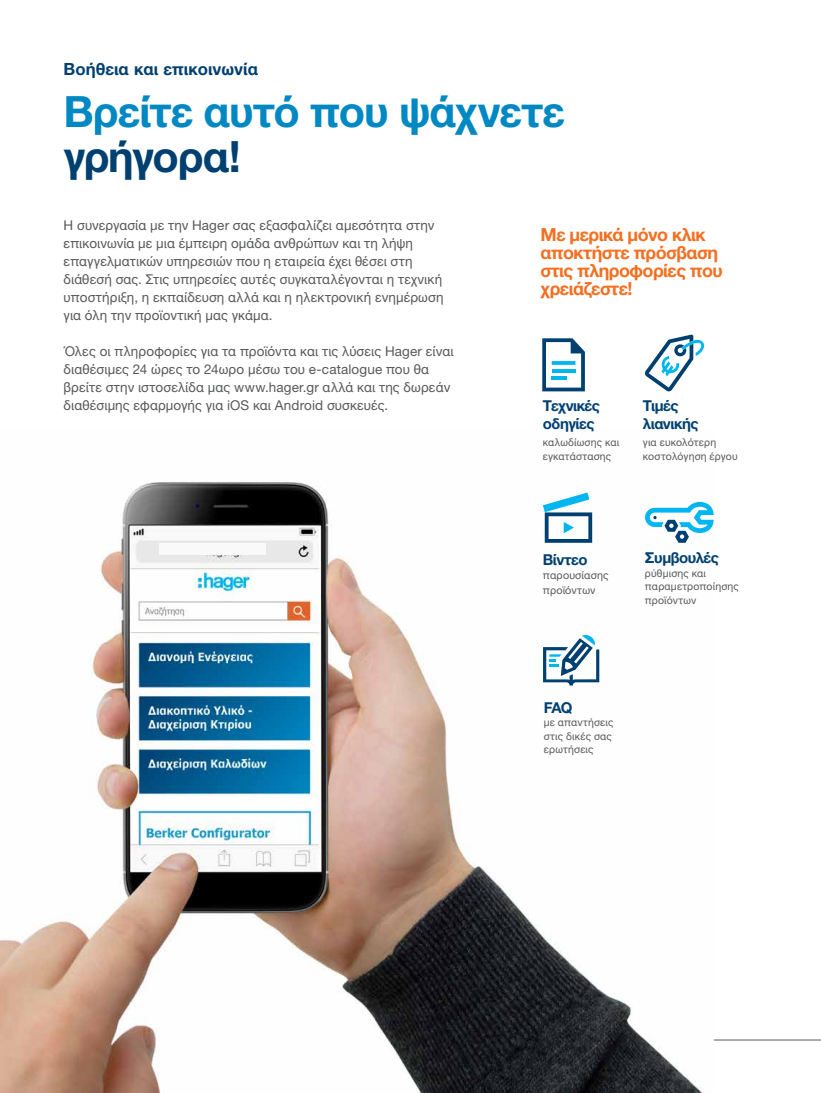
<style>
.page{position:relative;width:821px;height:1093px;background:#fff}
.page>*{position:absolute;margin:0;border:0;box-sizing:border-box;transform-origin:0 0}
.t1{font:700 43.2px "Helvetica Neue LTW1 G";letter-spacing:-.025em;color:#0088c3}
.t2{font:700 43.2px "Helvetica Neue LTW1 G";letter-spacing:-.03em;color:#004071}
.t3{font:700 18px/18px "Helvetica Neue LTW1 G";letter-spacing:-.03em;color:#f36f21}
.t4{font:700 16.8px "Helvetica Neue LTW1 G";color:#004071}
.t5{font:700 15px/18px "Helvetica Neue LTW1 G";letter-spacing:-.03em;color:#004071}
.t6{font:13.5px/18px "Helvetica Neue LTW1 G";letter-spacing:.01em;color:#58595b}
.t7{font:10.8px/14.4px "Helvetica Neue LTW1 G";letter-spacing:.015em;color:#58595b}
.t8{font:10.5px/13.5px "Helvetica Neue LTW1 G";letter-spacing:.015em;color:#58595b}
</style>
<div class="page">
<hr style="left:0;top:1040px;width:821px;height:1px;background:#58595b">
<img style="left:0;top:482px;width:714px;height:611px">
<div style="left:159px;top:543px;width:106px;height:12px;background:#f9f9f9"></div>
<svg style="left:542px;top:338px;width:43px;height:53px"></svg>
<hr style="left:551px;top:376px;width:16px;height:4px;background:#00b6f1">
<svg style="left:543px;top:492px;width:49px;height:51px"></svg>
<svg style="left:543px;top:635px;width:56px;height:50px"></svg>
<svg style="left:645px;top:335px;width:59px;height:56px"></svg>
<svg style="left:645px;top:502px;width:69px;height:41px"></svg>
<p class="t4" style="left:64px;top:59px;width:196px">Βοήθεια και επικοινωνία</p>
<h1 class="t1" style="left:64px;top:84px;width:502px">Βρείτε αυτό που ψάχνετε</h1>
<h1 class="t2" style="left:64px;top:130px;width:179px">γρήγορα!</h1>
<p class="t6" style="left:64px;top:216px;width:381px">Η συνεργασία με την Hager σας εξασφαλίζει αμεσότητα στην επικοινωνία με μια έμπειρη ομάδα ανθρώπων και τη λήψη επαγγελματικών υπηρεσιών που η εταιρεία έχει θέσει στη διάθεσή σας. Στις υπηρεσίες αυτές συγκαταλέγονται η τεχνική υποστήριξη, η εκπαίδευση αλλά και η ηλεκτρονική ενημέρωση για όλη την προϊοντική μας γκάμα.</p>
<p class="t6" style="left:64px;top:342px;width:391px">Όλες οι πληροφορίες για τα προϊόντα και τις λύσεις Hager είναι διαθέσιμες 24 ώρες το 24ωρο μέσω του e-catalogue που θα βρείτε στην ιστοσελίδα μας www.hager.gr αλλά και της δωρεάν διαθέσιμης εφαρμογής για iOS και Android συσκευές.</p>
<h2 class="t3" style="left:540px;top:225px;width:184px">Με μερικά μόνο κλικ αποκτήστε πρόσβαση στις πληροφορίες που χρειάζεστε!</h2>
<p class="t5" style="left:543px;top:397px;width:59px">Τεχνικές οδηγίες</p>
<p class="t8" style="left:543px;top:435px;width:78px">καλωδίωσης και εγκατάστασης</p>
<p class="t5" style="left:643px;top:397px;width:57px">Τιμές λιανικής</p>
<p class="t8" style="left:643px;top:435px;width:96px">για ευκολότερη κοστολόγηση έργου</p>
<p class="t5" style="left:543px;top:550px;width:46px">Βίντεο</p>
<p class="t7" style="left:543px;top:568px;width:67px">παρουσίασης προϊόντων</p>
<p class="t5" style="left:645px;top:549px;width:76px">Συμβουλές</p>
<p class="t8" style="left:645px;top:566px;width:95px">ρύθμισης και παραμετροποίησης προϊόντων</p>
<p class="t5" style="left:544px;top:698px;width:30px">FAQ</p>
<p class="t8" style="left:544px;top:715px;width:71px">με απαντήσεις στις δικές σας ερωτήσεις</p>
</div>
